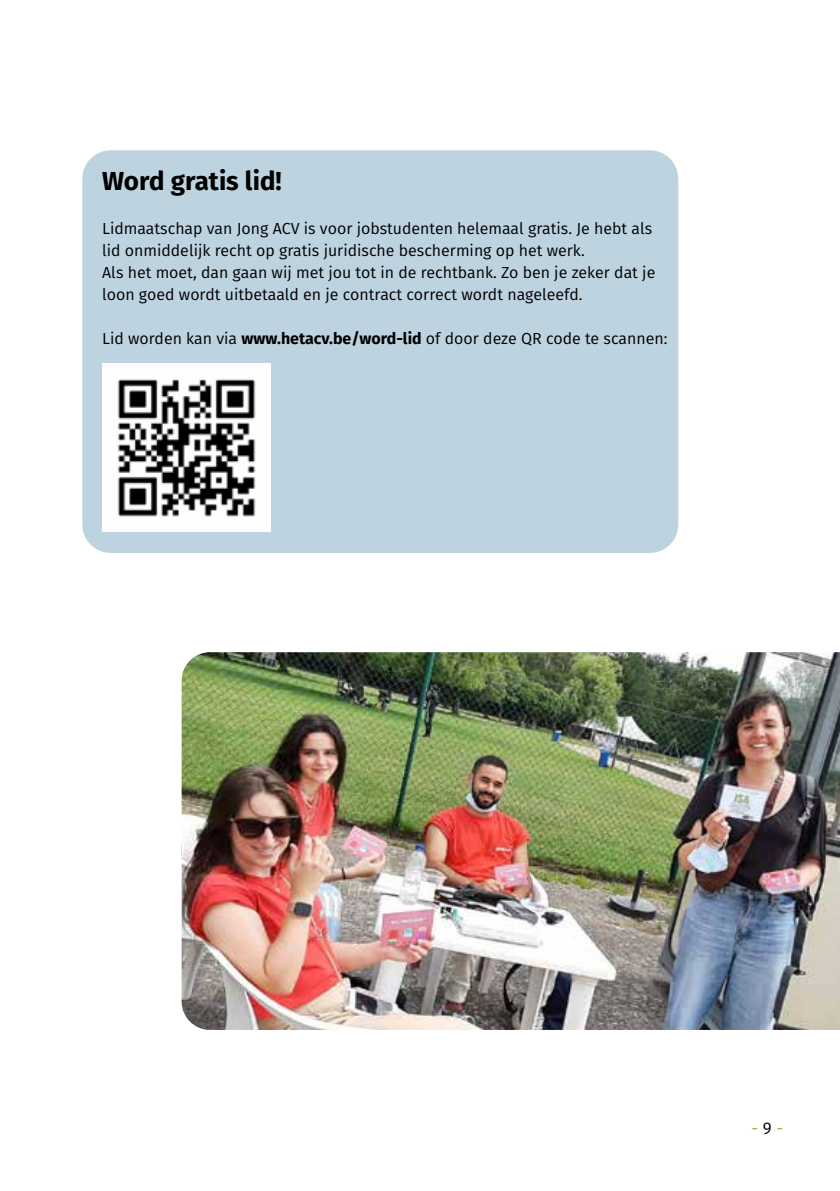
<style>
.page{position:relative;width:840px;height:1191px;background:#fff}
.page>*{position:absolute;margin:0;border:0;box-sizing:border-box;transform-origin:0 0}
.t1{font:700 26px "Fira Sans";color:#000}
.t2{font:17px "Fira Sans";color:#86bc25}
.t3{font:16px/22px "Fira Sans";color:#000}
.s1{font-weight:700}
.s2{color:#000}
</style>
<div class="page">
<div style="left:82px;top:150px;width:595px;height:403px;background:#bed3e0;border-radius:28px"></div>
<img style="left:102px;top:364px;width:168px;height:167px">
<img style="left:181px;top:652px;width:658px;height:378px">
<h1 class="t1" style="left:102px;top:159px;width:181px">Word gratis lid!</h1>
<p class="t3" style="left:102px;top:217px;width:554px">Lidmaatschap van Jong ACV is voor jobstudenten helemaal gratis. Je hebt als lid onmiddelijk recht op gratis juridische bescherming op het werk.<br>Als het moet, dan gaan wij met jou tot in de rechtbank. Zo ben je zeker dat je loon goed wordt uitbetaald en je contract correct wordt nageleefd.</p>
<p class="t3" style="left:102px;top:327px;width:566px">Lid worden kan via <span class="s1">www.hetacv.be/word-lid</span> of door deze QR code te scannen:</p>
<p class="t2" style="left:751px;top:1115px;width:33px">- <span class="s2">9</span> -</p>
</div>
